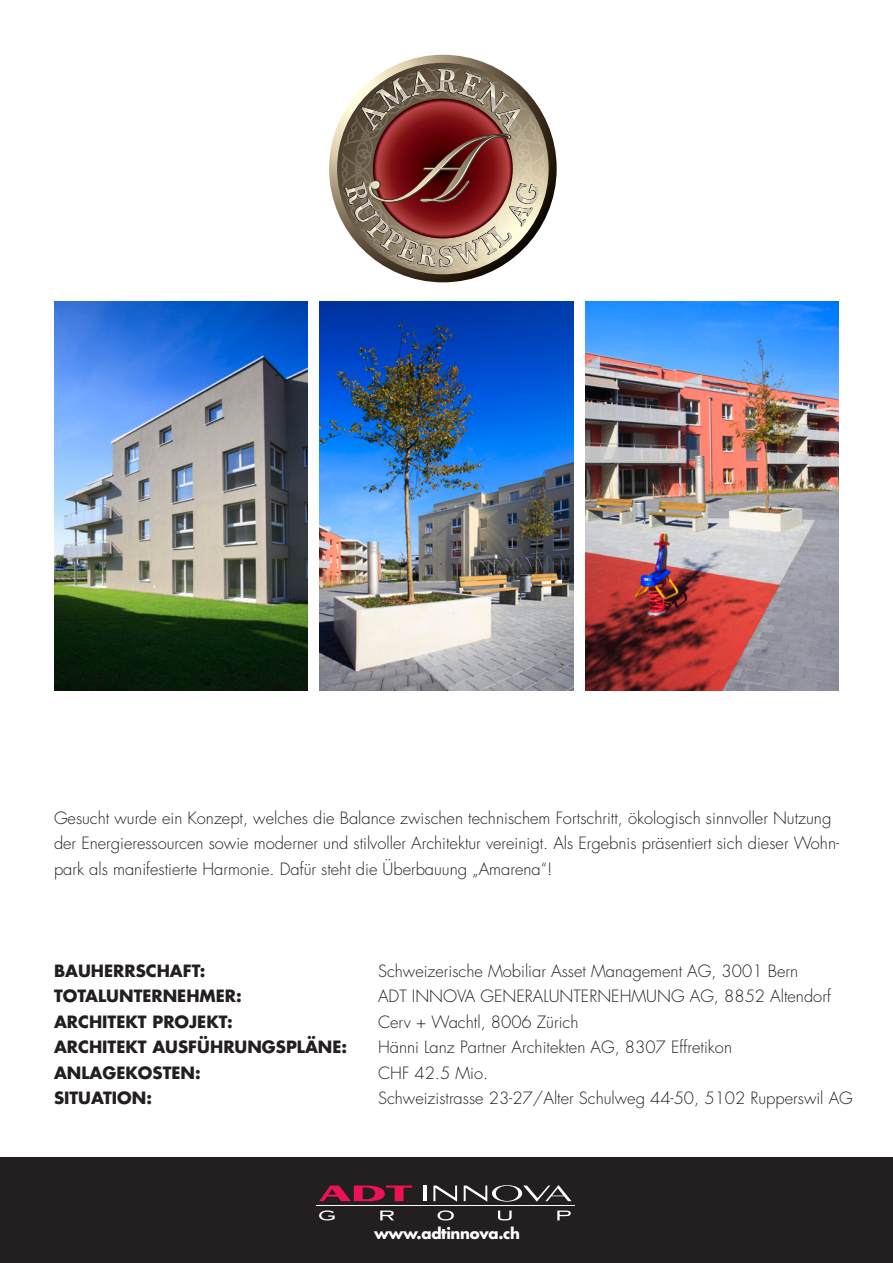
<style>
.page{position:relative;width:893px;height:1263px;background:#fff}
.page>*{position:absolute;margin:0;border:0;box-sizing:border-box;transform-origin:0 0}
.t1{font:300 16.5px/25.5px "Futura";color:#231f20}
.t2{font:700 16.5px "Futura";color:#231f20}
.t3{font:700 15px "Futura";letter-spacing:-.02em;color:#fff}
</style>
<div class="page">
<div style="left:0;top:1157px;width:893px;height:106px;background:#231f20"></div>
<svg style="left:319px;top:1185px;width:93px;height:16px"></svg>
<hr style="left:423px;top:1185px;width:4px;height:16px;background:#fff">
<svg style="left:433px;top:1185px;width:24px;height:16px"></svg>
<svg style="left:464px;top:1185px;width:107px;height:16px"></svg>
<hr style="left:317px;top:1205px;width:258px;height:1px;background:#fff">
<svg style="left:319px;top:1210px;width:16px;height:10px"></svg>
<svg style="left:380px;top:1210px;width:14px;height:10px"></svg>
<svg style="left:438px;top:1210px;width:16px;height:10px"></svg>
<svg style="left:498px;top:1210px;width:14px;height:10px"></svg>
<svg style="left:557px;top:1210px;width:14px;height:10px"></svg>
<img style="left:54px;top:302px;width:254px;height:389px">
<img style="left:585px;top:302px;width:254px;height:389px">
<svg style="left:329px;top:55px;width:228px;height:227px;background:#766953"></svg>
<svg style="left:342px;top:68px;width:203px;height:203px;background:#986f64"></svg>
<img style="left:319px;top:302px;width:254px;height:389px">
<p class="t1" style="left:54px;top:805px;width:787px">Gesucht wurde ein Konzept, welches die Balance zwischen technischem Fortschritt, ökologisch sinnvoller Nutzung der Energieressourcen sowie moderner und stilvoller Architektur vereinigt. Als Ergebnis präsentiert sich dieser Wohn&shy;park als manifestierte Harmonie. Dafür steht die Überbauung „Amarena“!</p>
<p class="t2" style="left:54px;top:959px;width:153px">BAUHERRSCHAFT:</p>
<p class="t1" style="left:378px;top:958px;width:422px">Schweizerische Mobiliar Asset Management AG, 3001 Bern</p>
<p class="t2" style="left:54px;top:984px;width:189px">TOTALUNTERNEHMER:</p>
<p class="t1" style="left:378px;top:983px;width:455px">ADT INNOVA GENERALUNTERNEHMUNG AG, 8852 Altendorf</p>
<p class="t2" style="left:54px;top:1010px;width:180px">ARCHITEKT PROJEKT:</p>
<p class="t1" style="left:378px;top:1009px;width:202px">Cerv + Wachtl, 8006 Zürich</p>
<p class="t2" style="left:54px;top:1035px;width:295px">ARCHITEKT AUSFÜHRUNGSPLÄNE:</p>
<p class="t1" style="left:378px;top:1034px;width:356px">Hänni Lanz Partner Architekten AG, 8307 Effretikon</p>
<p class="t2" style="left:54px;top:1061px;width:148px">ANLAGEKOSTEN:</p>
<p class="t1" style="left:378px;top:1060px;width:112px">CHF 42.5 Mio.</p>
<p class="t2" style="left:54px;top:1086px;width:100px">SITUATION:</p>
<p class="t1" style="left:378px;top:1085px;width:476px">Schweizistrasse 23-27/Alter Schulweg 44-50, 5102 Rupperswil AG</p>
<p class="t3" style="left:374px;top:1223px;width:148px">www.adtinnova.ch</p>
</div>
